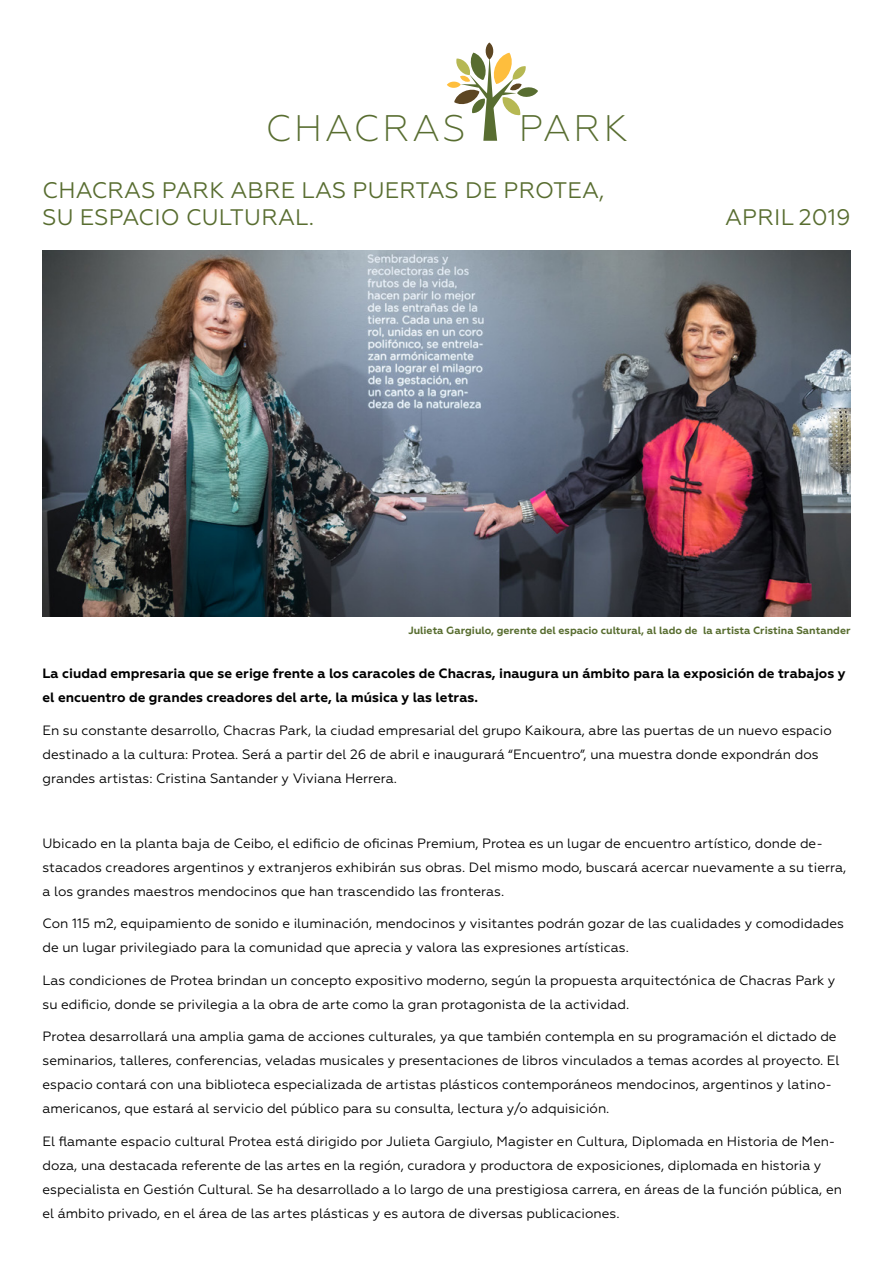
<style>
.page{position:relative;width:893px;height:1263px;background:#fff}
.page>*{position:absolute;margin:0;border:0;box-sizing:border-box;transform-origin:0 0}
.t1{font:300 36.9px "Geometria";letter-spacing:.08em;color:#586d30}
.t2{font:22.5px/27px "Geometria";letter-spacing:.01em;color:#586d30}
.t3{font:13.5px/24px "Geometria";color:#000}
.t4{font:700 13.5px/24px "Geometria";color:#000}
.t5{font:700 10.5px "Geometria";color:#586d30}
</style>
<div class="page">
<svg style="left:447px;top:43px;width:91px;height:98px"></svg>
<img style="left:43px;top:251px;width:807px;height:366px">
<h1 class="t1" style="left:266px;top:107px;width:202px">CHACRAS</h1>
<h1 class="t1" style="left:519px;top:107px;width:110px">PARK</h1>
<h2 class="t2" style="left:43px;top:177px;width:563px">CHACRAS PARK ABRE LAS PUERTAS DE PROTEA,<br>SU ESPACIO CULTURAL.</h2>
<h2 class="t2" style="left:725px;top:204px;width:127px">APRIL 2019</h2>
<p class="t5" style="left:408px;top:624px;width:444px">Julieta Gargiulo, gerente del espacio cultural, al lado de la artista Cristina Santander</p>
<p class="t4" style="left:43px;top:662px;width:805px">La ciudad empresaria que se erige frente a los caracoles de Chacras, inaugura un ámbito para la exposición de trabajos y el encuentro de grandes creadores del arte, la música y las letras.</p>
<p class="t3" style="left:43px;top:718px;width:791px">En su constante desarrollo, Chacras Park, la ciudad empresarial del grupo Kaikoura, abre las puertas de un nuevo espacio destinado a la cultura: Protea. Será a partir del 26 de abril e inaugurará “Encuentro”, una muestra donde expondrán dos grandes artistas: Cristina Santander y Viviana Herrera.</p>
<p class="t3" style="left:43px;top:831px;width:805px">Ubicado en la planta baja de Ceibo, el edificio de oficinas Premium, Protea es un lugar de encuentro artístico, donde de&shy;stacados creadores argentinos y extranjeros exhibirán sus obras. Del mismo modo, buscará acercar nuevamente a su tierra, a los grandes maestros mendocinos que han trascendido las fronteras.</p>
<p class="t3" style="left:43px;top:911px;width:803px">Con 115 m2, equipamiento de sonido e iluminación, mendocinos y visitantes podrán gozar de las cualidades y comodidades de un lugar privilegiado para la comunidad que aprecia y valora las expresiones artísticas.</p>
<p class="t3" style="left:43px;top:968px;width:794px">Las condiciones de Protea brindan un concepto expositivo moderno, según la propuesta arquitectónica de Chacras Park y su edificio, donde se privilegia a la obra de arte como la gran protagonista de la actividad.</p>
<p class="t3" style="left:43px;top:1024px;width:798px">Protea desarrollará una amplia gama de acciones culturales, ya que también contempla en su programación el dictado de seminarios, talleres, conferencias, veladas musicales y presentaciones de libros vinculados a temas acordes al proyecto. El espacio contará con una biblioteca especializada de artistas plásticos contemporáneos mendocinos, argentinos y latino&shy;americanos, que estará al servicio del público para su consulta, lectura y/o adquisición.</p>
<p class="t3" style="left:43px;top:1129px;width:801px">El flamante espacio cultural Protea está dirigido por Julieta Gargiulo, Magister en Cultura, Diplomada en Historia de Men&shy;doza, una destacada referente de las artes en la región, curadora y productora de exposiciones, diplomada en historia y especialista en Gestión Cultural. Se ha desarrollado a lo largo de una prestigiosa carrera, en áreas de la función pública, en el ámbito privado, en el área de las artes plásticas y es autora de diversas publicaciones.</p>
</div>
